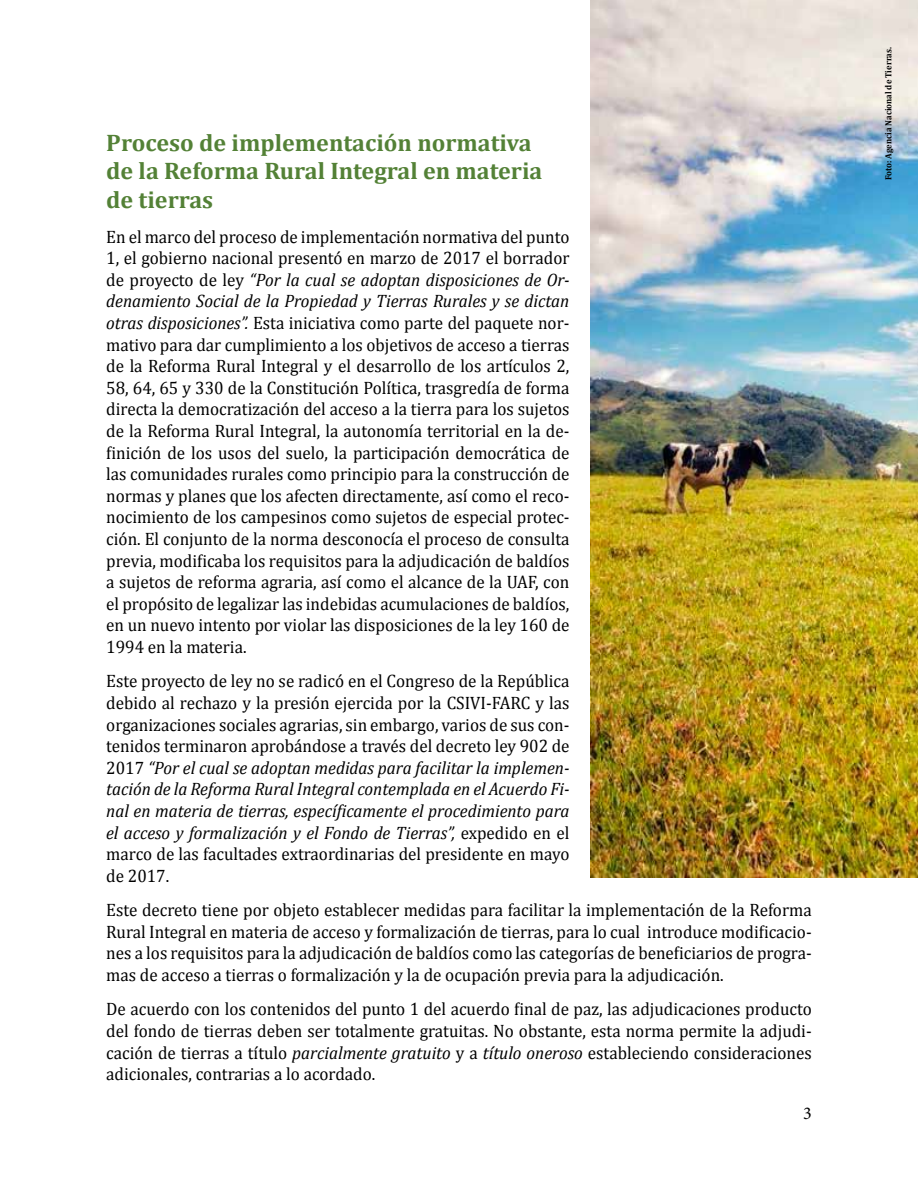
<style>
.page{position:relative;width:918px;height:1188px;background:#fff}
.page>*{position:absolute;margin:0;border:0;box-sizing:border-box;transform-origin:0 0}
.t1{font:700 24px/28.8px "Cambria";color:#538136}
.t2{font:18px/21.6px "Cambria";color:#000;text-align:justify;scale:.95 1}
.t3{font:18px "Minion Pro";color:#000}
.t4{font:700 9px "Cambria";color:#000;scale:.95 1}
.s1{font-style:italic}
</style>
<div class="page">
<img style="left:591px;top:0;width:327px;height:878px">
<h1 class="t1" style="left:106px;top:128px;width:438px">Proceso de implementación normativa de la Reforma Rural Integral en materia de tierras</h1>
<p class="t2" style="left:106px;top:226px;width:489px">En el marco del proceso de implementación normativa del punto 1, el gobierno nacional presentó en marzo de 2017 el borrador de proyecto de ley <span class="s1">“Por la cual se adoptan disposiciones de Or&shy;denamiento Social de la Propiedad y Tierras Rurales y se dictan otras disposiciones”.</span> Esta iniciativa como parte del paquete nor&shy;mativo para dar cumplimiento a los objetivos de acceso a tierras de la Reforma Rural Integral y el desarrollo de los artículos 2, 58, 64, 65 y 330 de la Constitución Política, trasgredía de forma directa la democratización del acceso a la tierra para los sujetos de la Reforma Rural Integral, la autonomía territorial en la de&shy;finición de los usos del suelo, la participación democrática de las comunidades rurales como principio para la construcción de normas y planes que los afecten directamente, así como el reco&shy;nocimiento de los campesinos como sujetos de especial protec&shy;ción. El conjunto de la norma desconocía el proceso de consulta previa, modificaba los requisitos para la adjudicación de baldíos a sujetos de reforma agraria, así como el alcance de la UAF, con el propósito de legalizar las indebidas acumulaciones de baldíos, en un nuevo intento por violar las disposiciones de la ley 160 de 1994 en la materia.</p>
<p class="t2" style="left:106px;top:670px;width:489px">Este proyecto de ley no se radicó en el Congreso de la República debido al rechazo y la presión ejercida por la CSIVI-FARC y las organizaciones sociales agrarias, sin embargo, varios de sus con&shy;tenidos terminaron aprobándose a través del decreto ley 902 de 2017 <span class="s1">“Por el cual se adoptan medidas para facilitar la implemen&shy;tación de la Reforma Rural Integral contemplada en el Acuerdo Fi&shy;nal en materia de tierras, específicamente el procedimiento para el acceso y formalización y el Fondo de Tierras”,</span> expedido en el marco de las facultades extraordinarias del presidente en mayo de 2017.</p>
<p class="t2" style="left:106px;top:899px;width:744px">Este decreto tiene por objeto establecer medidas para facilitar la implementación de la Reforma Rural Integral en materia de acceso y formalización de tierras, para lo cual introduce modificacio&shy;nes a los requisitos para la adjudicación de baldíos como las categorías de beneficiarios de progra&shy;mas de acceso a tierras o formalización y la de ocupación previa para la adjudicación.</p>
<p class="t2" style="left:106px;top:998px;width:744px">De acuerdo con los contenidos del punto 1 del acuerdo final de paz, las adjudicaciones producto del fondo de tierras deben ser totalmente gratuitas. No obstante, esta norma permite la adjudi&shy;cación de tierras a título <span class="s1">parcialmente gratuito</span> y a <span class="s1">título oneroso</span> estableciendo consideraciones adicionales, contrarias a lo acordado.</p>
<p class="t3" style="left:803px;top:1101px;width:10px">3</p>
<p class="t4" style="left:883px;top:180px;width:141px;rotate:-90deg">Foto: Agencia Nacional de Tierras.</p>
</div>
